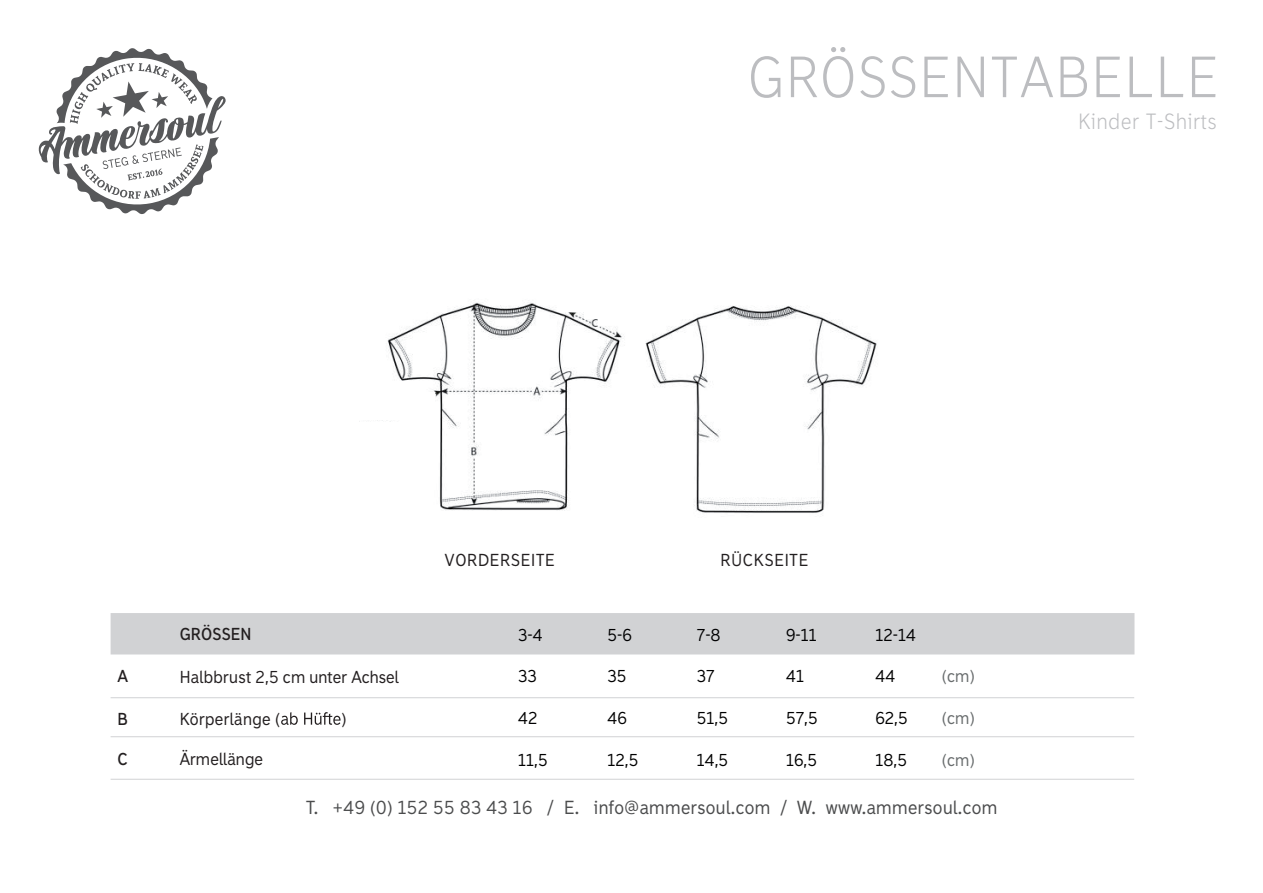
<style>
.page{position:relative;width:1263px;height:893px;background:#fff}
.page>*{position:absolute;margin:0;border:0;box-sizing:border-box;transform-origin:0 0}
.t1{font:300 55.2px "Madras";letter-spacing:.05em;color:#bcbdc0}
.t2{font:300 21px "Madras";letter-spacing:.05em;color:#bcbdc0}
.t3{font:18px "Madras";letter-spacing:.025em;color:#4b4c4d}
.t4{font:16.5px "Madras";color:#000001}
.t5{font:16.5px "Madras";letter-spacing:.025em;color:#231f20}
.t6{font:16.5px "Madras";letter-spacing:.05em;color:#231f20}
.t7{font:16.5px "Madras";color:#686c6d}
.t8{font:700 16.5px "Madras";letter-spacing:.015em;color:#231f20}
</style>
<div class="page">
<img style="left:359px;top:302px;width:518px;height:211px">
<hr style="left:111px;top:779px;width:1023px;height:1px;background:#d1d2d4">
<hr style="left:111px;top:736px;width:1023px;height:1px;background:#d1d2d4">
<hr style="left:111px;top:697px;width:1023px;height:1px;background:#d1d2d4">
<div style="left:111px;top:613px;width:1023px;height:41px;background:#d1d2d4"></div>
<svg style="left:281px;top:712px;width:60px;height:13px"></svg>
<svg style="left:38px;top:48px;width:188px;height:166px"></svg>
<div style="left:336px;top:392px;width:99px;height:27px;background:#fff"></div>
<h1 class="t1" style="left:748px;top:45px;width:471px">GRÖSSENTABELLE</h1>
<p class="t2" style="left:1078px;top:109px;width:140px">Kinder T-Shirts</p>
<p class="t6" style="left:445px;top:550px;width:111px">VORDERSEITE</p>
<p class="t6" style="left:721px;top:550px;width:89px">RÜCKSEITE</p>
<p class="t8" style="left:180px;top:624px;width:73px">GRÖSSEN</p>
<p class="t4" style="left:518px;top:625px;width:26px">3-4</p>
<p class="t4" style="left:607px;top:625px;width:26px">5-6</p>
<p class="t4" style="left:697px;top:625px;width:25px">7-8</p>
<p class="t4" style="left:786px;top:625px;width:32px">9-11</p>
<p class="t4" style="left:875px;top:625px;width:42px">12-14</p>
<p class="t4" style="left:518px;top:667px;width:20px">33</p>
<p class="t4" style="left:607px;top:667px;width:20px">35</p>
<p class="t4" style="left:697px;top:667px;width:19px">37</p>
<p class="t4" style="left:786px;top:667px;width:19px">41</p>
<p class="t4" style="left:875px;top:667px;width:21px">44</p>
<p class="t4" style="left:518px;top:708px;width:21px">42</p>
<p class="t4" style="left:607px;top:708px;width:21px">46</p>
<p class="t4" style="left:697px;top:708px;width:33px">51,5</p>
<p class="t4" style="left:786px;top:708px;width:33px">57,5</p>
<p class="t4" style="left:875px;top:708px;width:34px">62,5</p>
<p class="t4" style="left:518px;top:750px;width:31px">11,5</p>
<p class="t4" style="left:607px;top:750px;width:32px">12,5</p>
<p class="t4" style="left:697px;top:750px;width:33px">14,5</p>
<p class="t4" style="left:786px;top:750px;width:33px">16,5</p>
<p class="t4" style="left:875px;top:750px;width:33px">18,5</p>
<p class="t8" style="left:117px;top:666px;width:12px">A</p>
<p class="t5" style="left:180px;top:667px;width:221px">Halbbrust 2,5 cm unter Achsel</p>
<p class="t8" style="left:117px;top:708px;width:12px">B</p>
<p class="t5" style="left:180px;top:709px;width:102px">Körperlänge (</p>
<p class="t5" style="left:341px;top:709px;width:7px">)</p>
<p class="t8" style="left:118px;top:749px;width:12px">C</p>
<p class="t5" style="left:180px;top:749px;width:85px">Ärmellänge</p>
<p class="t7" style="left:942px;top:667px;width:34px">(cm)</p>
<p class="t7" style="left:942px;top:709px;width:34px">(cm)</p>
<p class="t7" style="left:942px;top:750px;width:34px">(cm)</p>
<p class="t3" style="left:306px;top:797px;width:692px">T. +49 (0) 152 55 83 43 16 / E. info@ammersoul.com / W. www.ammersoul.com</p>
</div>
